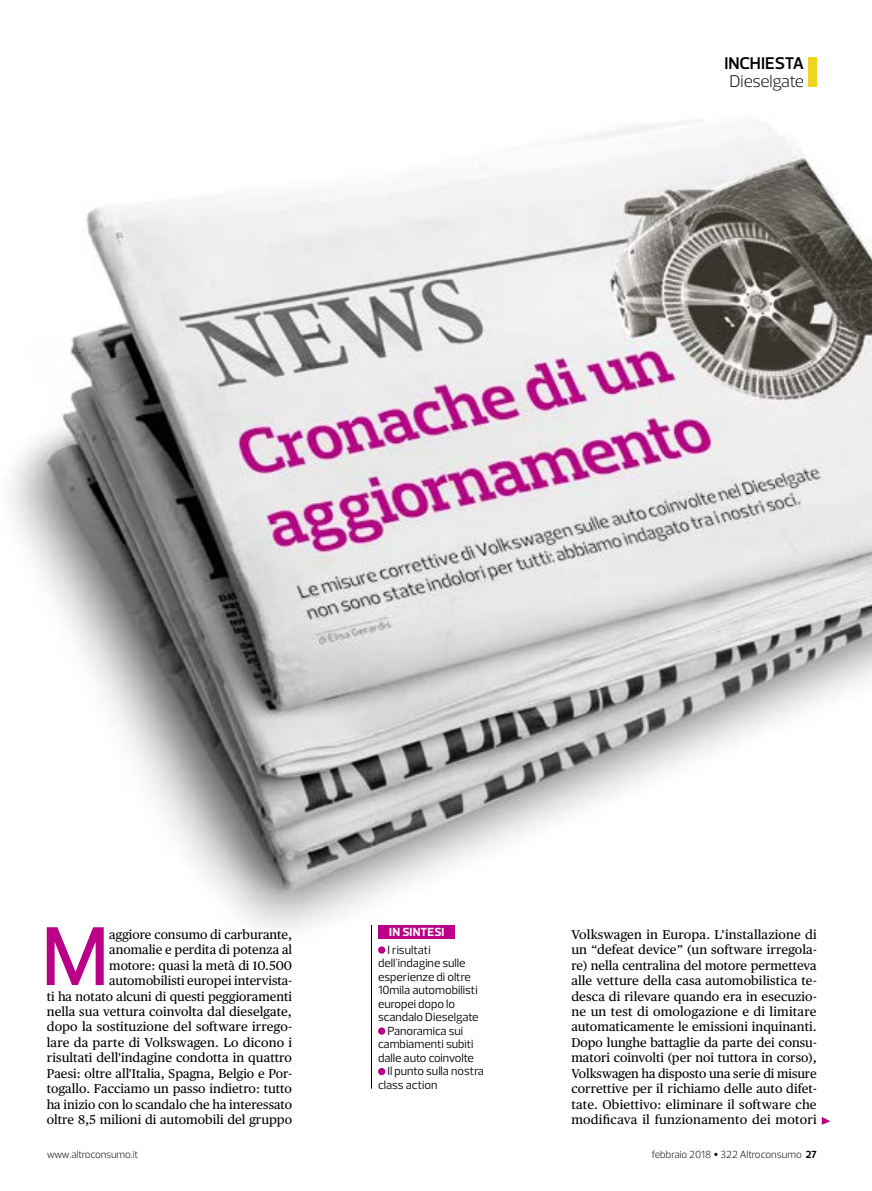
<style>
.page{position:relative;width:872px;height:1191px;background:#fff}
.page>*{position:absolute;margin:0;border:0;box-sizing:border-box;transform-origin:0 0}
._1_3_Body_Copy_capit{font:500 84.9px "Prelo";color:#ba0087}
._1_8_1_Running_Head{font:300 17.25px "Prelo";letter-spacing:-.01em;color:#000}
._1_8_Running_Head_In{font:600 17.25px "Prelo";color:#000}
._1_3_Body_Copy_capit-2{font:12.75px/15.5px "Publico Text";letter-spacing:.005em;color:#000;text-align:right}
._3_1_ITF_FOM_box_cop{font:12px/13.5px "Prelo";color:#000}
._3_1_ITF_FOM_Box_tit{font:700 12px "Prelo";letter-spacing:.015em;color:#fff}
.t1{font:300 10.5px "Prelo";letter-spacing:-.01em;color:#000}
.s1{font-family:"Publico Text";font-weight:400}
.s2{font-weight:700}
</style>
<div class="page">
<img style="left:11px;top:57px;width:861px;height:978px">
<div style="left:378px;top:946px;width:7px;height:7px;background:#ba0087;border-radius:50%"></div>
<div style="left:378px;top:1027px;width:7px;height:7px;background:#ba0087;border-radius:50%"></div>
<div style="left:378px;top:1068px;width:7px;height:7px;background:#ba0087;border-radius:50%"></div>
<div style="left:378px;top:925px;width:77px;height:13px;background:#ba0087"></div>
<hr style="left:371px;top:925px;width:1px;height:163px;background:#000">
<svg style="left:821px;top:1117px;width:9px;height:7px"></svg>
<div style="left:808px;top:57px;width:8px;height:30px;background:#efd522"></div>
<p class="_1_8_Running_Head_In" style="left:724px;top:53px;width:81px">INCHIESTA</p>
<p class="_1_8_1_Running_Head" style="left:729px;top:71px;width:76px">Dieselgate</p>
<p class="_1_3_Body_Copy_capit" style="left:41px;top:904px;width:69px">M</p>
<p class="_3_1_ITF_FOM_Box_tit" style="left:389px;top:925px;width:57px">IN SINTESI</p>
<p class="_1_3_Body_Copy_capit-2" style="left:47px;top:926px;width:247px">aggiore consumo di carburante,<br>anomalie e perdita di potenza al<br>motore: quasi la metà di 10.500 automobilisti europei intervista-<br>ti ha notato alcuni di questi peggioramenti nella sua vettura coinvolta dal dieselgate, dopo la sostituzione del software irrego&shy;lare da parte di Volkswagen. Lo dicono i risultati dell'indagine condotta in quattro Paesi: oltre all'Italia, Spagna, Belgio e Por&shy;togallo. Facciamo un passo indietro: tutto ha inizio con lo scandalo che ha interessato oltre 8,5 milioni di automobili del gruppo</p>
<p class="_1_3_Body_Copy_capit-2" style="left:571px;top:926px;width:247px;text-align:justify">Volkswagen in Europa. L’installazione di un “defeat device” (un software irregola&shy;re) nella centralina del motore permetteva alle vetture della casa automobilistica te&shy;desca di rilevare quando era in esecuzio&shy;ne un test di omologazione e di limitare automaticamente le emissioni inquinanti.<br>Dopo lunghe battaglie da parte dei consu&shy;matori coinvolti (per noi tuttora in corso), Volkswagen ha disposto una serie di misure correttive per il richiamo delle auto difet&shy;tate. Obiettivo: eliminare il software che modificava il funzionamento dei motori</p>
<p class="_3_1_ITF_FOM_box_cop" style="left:378px;top:943px;width:102px;text-indent:9px">I risultati dell'indagine sulle esperienze di oltre<br>10mila automobilisti europei dopo lo scandalo Dieselgate</p>
<p class="_3_1_ITF_FOM_box_cop" style="left:378px;top:1024px;width:97px;text-align:center">Panoramica sui cambiamenti subìti dalle auto coinvolte</p>
<p class="_3_1_ITF_FOM_box_cop" style="left:378px;top:1064px;width:107px;text-indent:9px">Il punto sulla nostra class action</p>
<p class="t1" style="left:47px;top:1148px;width:93px">www.altroconsumo.it</p>
<p class="t1" style="left:652px;top:1148px;width:166px">febbraio 2018 <span class="s1">•</span> 322 Altroconsumo <span class="s2">27</span></p>
</div>
